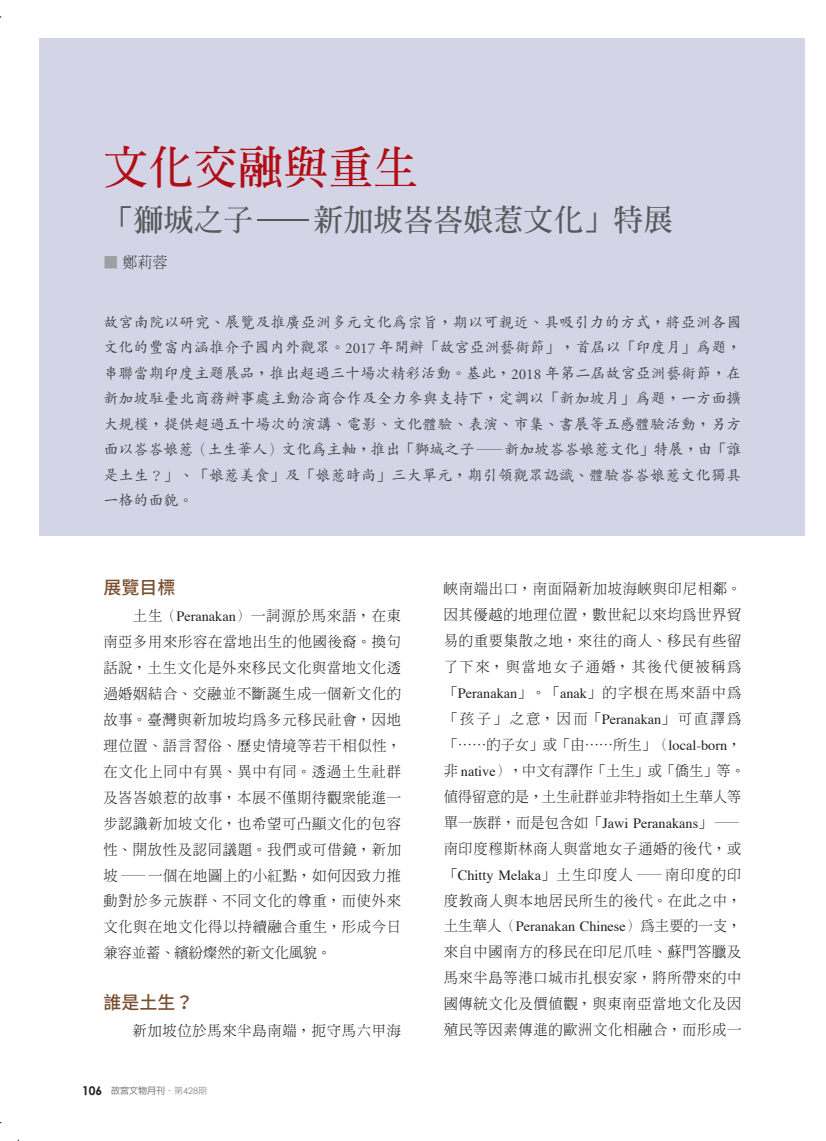
<style>
.page{position:relative;width:826px;height:1141px;background:#fff}
.page>*{position:absolute;margin:0;border:0;box-sizing:border-box;transform-origin:0 0}
.t1{font:700 45px "AR Ming B5 HK";color:#b00d15}
.t2{font:700 30px "AR Ming B5";color:#57585a}
.t3{font:500 18px "Noto Sans CJ Ktc";color:#7a4f2e}
.t4{font:500 15px/25.5px "AR Kai B5";letter-spacing:.015em;color:#3e3e3f;text-align:justify}
.t5{font:300 15px "AR Ming B5";color:#3e3e3f}
.t6{font:300 14.25px/26px "AR Ming B5";letter-spacing:.05em;color:#231f20;text-align:justify}
.t7{font:14.25px "Times";color:#231f20}
.t8{font:700 9px "AR Hei B5";color:#808285}
.s1{color:#9d9fa2}
.s2{font-family:"Adobe Garamond Pro";font-weight:400}
.s3{font-family:"Times";font-weight:400}
.s4{font-family:"Century Gothic";font-size:12px;color:#231f20}
.s5{font-weight:300}
.s6{font-family:"Century Gothic";font-weight:400}
.s7{font-family:"AR Ming B5";font-weight:300}
</style>
<div class="page">
<div style="left:40px;top:38px;width:765px;height:498px;background:#d4d4e7"></div>
<h1 class="t1" style="left:103px;top:145px;width:316px">文化交融與重生</h1>
<h2 class="t2" style="left:103px;top:205px;width:571px">「獅城之子—新加坡峇峇娘惹文化」特展</h2>
<p class="t5" style="left:103px;top:255px;width:66px"><span class="s1">■</span> 鄭莉蓉</p>
<p class="t4" style="left:103px;top:309px;width:639px">故宮南院以研究、展覽及推廣亞洲多元文化為宗旨，期以可親近、具吸引力的方式，將亞洲各國文化的豐富內涵推介予國內外觀眾。<span class="s2">2017</span> 年開辦「故宮亞洲藝術節」，首屆以「印度月」為題，串聯當期印度主題展品，推出超過三十場次精彩活動。基此，<span class="s2">2018</span> 年第二屆故宮亞洲藝術節，在新加坡駐臺北商務辦事處主動洽商合作及全力參與支持下，定調以「新加坡月」為題，一方面擴大規模，提供超過五十場次的演講、電影、文化體驗、表演、市集、書展等五感體驗活動，另方面以峇峇娘惹（土生華人）文化為主軸，推出「獅城之子—新加坡峇峇娘惹文化」特展，由「誰是土生？」、「娘惹美食」及「娘惹時尚」三大單元，期引領觀眾認識、體驗峇峇娘惹文化獨具一格的面貌。</p>
<p class="t3" style="left:103px;top:577px;width:73px">展覽目標</p>
<p class="t6" style="left:103px;top:602px;width:299px">　　土生（<span class="s3">Peranakan</span>）一詞源於馬來語，在東南亞多用來形容在當地出生的他國後裔。換句話說，土生文化是外來移民文化與當地文化透過婚姻結合、交融並不斷誕生成一個新文化的故事。臺灣與新加坡均為多元移民社會，因地理位置、語言習俗、歷史情境等若干相似性，在文化上同中有異、異中有同。透過土生社群及峇峇娘惹的故事，本展不僅期待觀眾能進一步認識新加坡文化，也希望可凸顯文化的包容性、開放性及認同議題。我們或可借鏡，新加坡—一個在地圖上的小紅點，如何因致力推動對於多元族群、不同文化的尊重，而使外來文化與在地文化得以持續融合重生，形成今日兼容並蓄、繽紛燦然的新文化風貌。</p>
<p class="t3" style="left:103px;top:992px;width:91px">誰是土生？</p>
<p class="t6" style="left:103px;top:1017px;width:299px">　　新加坡位於馬來半島南端，扼守馬六甲海</p>
<p class="t8" style="left:82px;top:1086px;width:127px"><span class="s4">106</span> 故宮文物月刊·<span class="s5">第</span><span class="s6">428</span><span class="s5">期</span></p>
<p class="t6" style="left:443px;top:576px;width:303px;text-align:left">峽南端出口，南面隔新加坡海峽與印尼相鄰。因其優越的地理位置，數世紀以來均為世界貿易的重要集散之地，來往的商人、移民有些留了下來，與當地女子通婚，其後代便被稱為「<span class="s3">Peranakan</span>」。「<span class="s3">anak</span>」的字根在馬來語中為「孩子」之意，因而「<span class="s3">Peranakan</span>」可直譯為「⋯⋯的子女」或「由⋯⋯所生」（<span class="s3">local-born</span>，非 <span class="s3">native</span>），中文有譯作「土生」或「僑生」等。值得留意的是，土生社群並非特指如土生華人等</p>
<p class="t7" style="left:443px;top:809px;width:299px"><span class="s7">單一族群，而是包含如「</span>Jawi Peranakans<span class="s7">」—</span></p>
<p class="t6" style="left:443px;top:835px;width:299px">南印度穆斯林商人與當地女子通婚的後代，或「<span class="s3">Chitty Melaka</span>」土生印度人 —南印度的印度教商人與本地居民所生的後代。在此之中，</p>
<p class="t7" style="left:443px;top:913px;width:299px"><span class="s7">土生華人（</span>Peranakan Chinese<span class="s7">）為主要的一支，</span></p>
<p class="t6" style="left:443px;top:939px;width:299px">來自中國南方的移民在印尼爪哇、蘇門答臘及馬來半島等港口城市扎根安家，將所帶來的中國傳統文化及價值觀，與東南亞當地文化及因殖民等因素傳進的歐洲文化相融合，而形成一</p>
</div>
